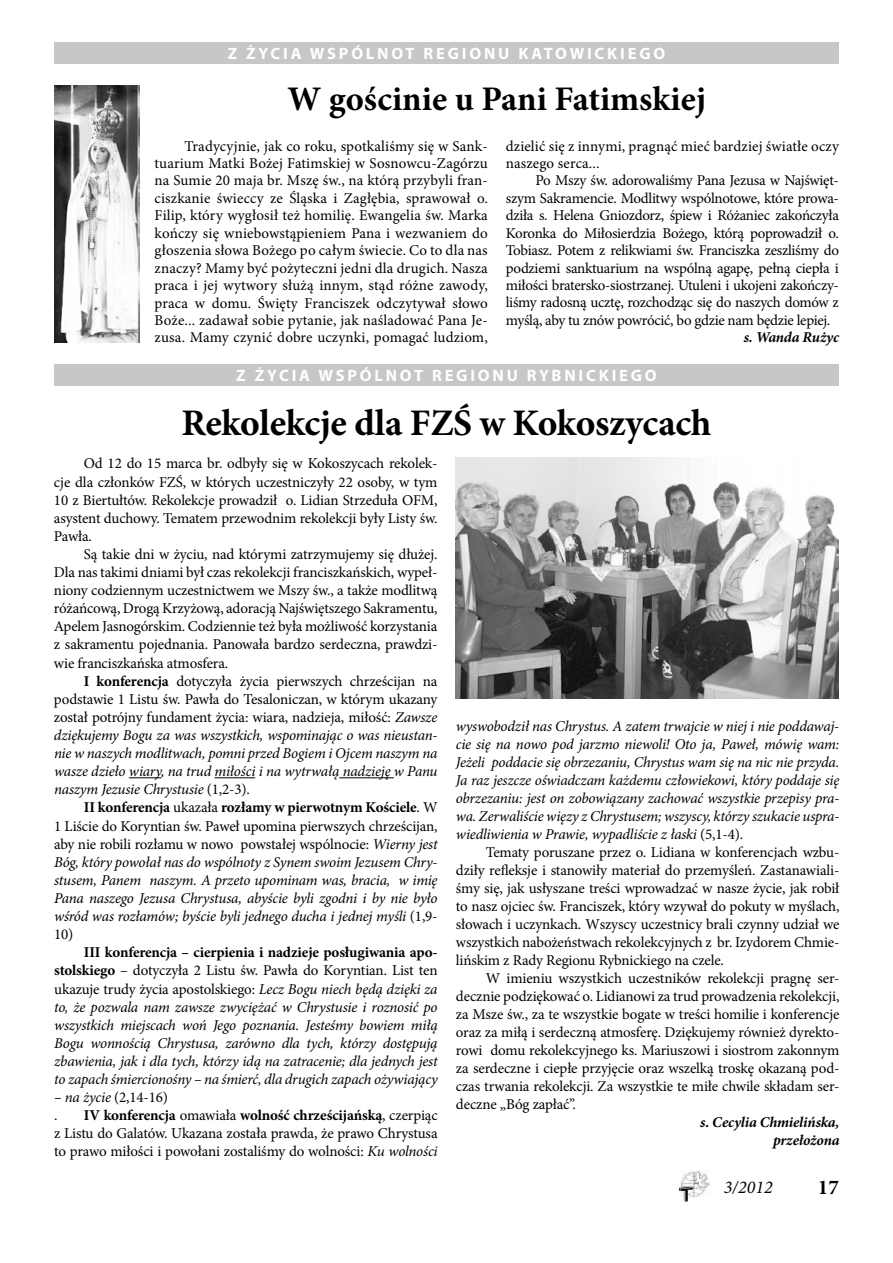
<style>
.page{position:relative;width:893px;height:1263px;background:#fff}
.page>*{position:absolute;margin:0;border:0;box-sizing:border-box;transform-origin:0 0}
.t1{font:700 37.5px "Minion Pro";letter-spacing:-.01em;color:#000}
.t2{font:700 34.5px "Minion Pro";color:#000}
.t3{font:700 21px "Minion Pro";color:#000}
.t4{font:italic 18px "Minion Pro";color:#000}
.t5{font:700 16.5px "Myriad Pro";letter-spacing:.17em;color:#fff}
.t6{font:15px/17.4px "Minion Pro";letter-spacing:-.01em;color:#000;text-align:justify}
.t7{font:italic 15px/18.1px "Minion Pro";letter-spacing:-.015em;color:#000;text-align:justify}
.t8{font:15px/17.4px "Minion Pro";letter-spacing:.01em;color:#000}
.t9{font:italic 700 15px/18px "Minion Pro";letter-spacing:-.01em;color:#000;text-align:right}
.s1{font-weight:700;font-style:normal}
.s2{font-style:normal}
.s3{font-style:italic}
.s4{font-weight:700}
</style>
<div class="page">
<img style="left:680px;top:1171px;width:29px;height:31px">
<div style="left:54px;top:364px;width:785px;height:22px;background:#c6c7c8"></div>
<img style="left:54px;top:85px;width:86px;height:257px">
<hr style="left:129px;top:777px;width:32px;height:1px;background:#000">
<hr style="left:215px;top:777px;width:40px;height:1px;background:#000">
<hr style="left:339px;top:777px;width:55px;height:1px;background:#000">
<img style="left:455px;top:457px;width:384px;height:242px">
<div style="left:54px;top:43px;width:785px;height:21px;background:#c6c7c8"></div>
<p class="t5" style="left:228px;top:43px;width:439px">Z ŻYCIA WSPÓLNOT REGIONU KATOWICKIEGO</p>
<h2 class="t2" style="left:288px;top:75px;width:420px">W gościnie u Pani Fatimskiej</h2>
<p class="t6" style="left:155px;top:137px;width:335px;text-indent:30px">Tradycyjnie, jak co roku, spotkaliśmy się w Sank&shy;tuarium Matki Bożej Fatimskiej w Sosnowcu-Zagórzu na Sumie 20 maja br. Mszę św., na którą przybyli fran&shy;ciszkanie świeccy ze Śląska i Zagłębia, sprawował o.<br>Filip, który wygłosił też homilię. Ewangelia św. Marka kończy się wniebowstąpieniem Pana i wezwaniem do głoszenia słowa Bożego po całym świecie. Co to dla nas znaczy? Mamy być pożyteczni jedni dla drugich. Nasza praca i jej wytwory służą innym, stąd różne zawody, praca w domu. Święty Franciszek odczytywał słowo Boże... zadawał sobie pytanie, jak naśladować Pana Je&shy;zusa. Mamy czynić dobre uczynki, pomagać ludziom,</p>
<p class="t8" style="left:506px;top:137px;width:335px">dzielić się z innymi, pragnąć mieć bardziej światłe oczy naszego serca...</p>
<p class="t6" style="left:506px;top:172px;width:335px;text-indent:30px">Po Mszy św. adorowaliśmy Pana Jezusa w Najświęt&shy;szym Sakramencie. Modlitwy wspólnotowe, które prowa&shy;dziła s. Helena Gniozdorz, śpiew i Różaniec zakończyła Koronka do Miłosierdzia Bożego, którą poprowadził o.<br>Tobiasz. Potem z relikwiami św. Franciszka zeszliśmy do podziemi sanktuarium na wspólną agapę, pełną ciepła i miłości bratersko-siostrzanej. Utuleni i ukojeni zakończy&shy;liśmy radosną ucztę, rozchodząc się do naszych domów z myślą, aby tu znów powrócić, bo gdzie nam będzie lepiej.</p>
<p class="t9" style="left:744px;top:328px;width:97px">s. Wanda Rużyc</p>
<p class="t5" style="left:236px;top:365px;width:422px">Z ŻYCIA WSPÓLNOT REGIONU RYBNICKIEGO</p>
<h1 class="t1" style="left:181px;top:397px;width:531px">Rekolekcje dla FZŚ w Kokoszycach</h1>
<p class="t6" style="left:54px;top:455px;width:385px;line-height:18.1px;text-indent:30px">Od 12 do 15 marca br. odbyły się w Kokoszycach rekolek&shy;cje dla członków FZŚ, w których uczestniczyły 22 osoby, w tym 10 z Biertułtów. Rekolekcje prowadził o. Lidian Strzeduła OFM, asystent duchowy. Tematem przewodnim rekolekcji były Listy św.<br>Pawła.</p>
<p class="t6" style="left:54px;top:545px;width:385px;line-height:18.1px;text-indent:30px">Są takie dni w życiu, nad którymi zatrzymujemy się dłużej.<br>Dla nas takimi dniami był czas rekolekcji franciszkańskich, wypeł&shy;niony codziennym uczestnictwem we Mszy św., a także modlitwą różańcową, Drogą Krzyżową, adoracją Najświętszego Sakramentu, Apelem Jasnogórskim. Codziennie też była możliwość korzystania z sakramentu pojednania. Panowała bardzo serdeczna, prawdzi&shy;wie franciszkańska atmosfera.</p>
<p class="t7" style="left:54px;top:672px;width:385px;text-indent:30px"><span class="s1">I konferencja</span> <span class="s2">dotyczyła życia pierwszych chrześcijan na podstawie 1 Listu św. Pawła do Tesaloniczan, w którym ukazany został potrójny fundament życia: wiara, nadzieja, miłość:</span> Zawsze dziękujemy Bogu za was wszystkich, wspominając o was nieustan&shy;nie w naszych modlitwach, pomni przed Bogiem i Ojcem naszym na wasze dzieło wiary, na trud miłości i na wytrwałą nadzieję w Panu naszym Jezusie Chrystusie <span class="s2">(1,2-3).</span></p>
<p class="t7" style="left:54px;top:798px;width:385px;text-indent:30px"><span class="s1">II konferencja</span> <span class="s2">ukazała</span> <span class="s1">rozłamy w pierwotnym Kościele</span><span class="s2">. W 1 Liście do Koryntian św. Paweł upomina pierwszych chrześcijan, aby nie robili rozłamu w nowo powstałej wspólnocie:</span> Wierny jest Bóg, który powołał nas do wspólnoty z Synem swoim Jezusem Chry&shy;stusem, Panem naszym. A przeto upominam was, bracia, w imię Pana naszego Jezusa Chrystusa, abyście byli zgodni i by nie było wśród was rozłamów; byście byli jednego ducha i jednej myśli <span class="s2">(1,9- 10)</span></p>
<p class="t7" style="left:54px;top:943px;width:385px;text-indent:30px"><span class="s1">III konferencja – cierpienia i nadzieje posługiwania apo&shy;stolskiego</span> <span class="s2">– dotyczyła 2 Listu św. Pawła do Koryntian. List ten ukazuje trudy życia apostolskiego:</span> Lecz Bogu niech będą dzięki za to, że pozwala nam zawsze zwyciężać w Chrystusie i roznosić po wszystkich miejscach woń Jego poznania. Jesteśmy bowiem miłą Bogu wonnością Chrystusa, zarówno dla tych, którzy dostępują zbawienia, jak i dla tych, którzy idą na zatracenie; dla jednych jest to zapach śmiercionośny – na śmierć, dla drugich zapach ożywiający</p>
<p class="t6" style="left:54px;top:1088px;width:115px;line-height:18.1px"><span class="s3">– na życie</span> (2,14-16) .</p>
<p class="t7" style="left:456px;top:717px;width:385px">wyswobodził nas Chrystus. A zatem trwajcie w niej i nie poddawaj&shy;cie się na nowo pod jarzmo niewoli! Oto ja, Paweł, mówię wam:<br>Jeżeli poddacie się obrzezaniu, Chrystus wam się na nic nie przyda.<br>Ja raz jeszcze oświadczam każdemu człowiekowi, który poddaje się obrzezaniu: jest on zobowiązany zachować wszystkie przepisy pra&shy;wa. Zerwaliście więzy z Chrystusem; wszyscy, którzy szukacie uspra&shy;wiedliwienia w Prawie, wypadliście z łaski <span class="s2">(5,1-4).</span></p>
<p class="t6" style="left:456px;top:843px;width:385px;line-height:18px;text-indent:30px">Tematy poruszane przez o. Lidiana w konferencjach wzbu&shy;dziły refleksje i stanowiły materiał do przemyśleń. Zastanawiali&shy;śmy się, jak usłyszane treści wprowadzać w nasze życie, jak robił to nasz ojciec św. Franciszek, który wzywał do pokuty w myślach, słowach i uczynkach. Wszyscy uczestnicy brali czynny udział we wszystkich nabożeństwach rekolekcyjnych z br. Izydorem Chmie&shy;lińskim z Rady Regionu Rybnickiego na czele.</p>
<p class="t6" style="left:456px;top:969px;width:385px;line-height:18px;text-indent:30px">W imieniu wszystkich uczestników rekolekcji pragnę ser&shy;decznie podziękować o. Lidianowi za trud prowadzenia rekolekcji, za Msze św., za te wszystkie bogate w treści homilie i konferencje oraz za miłą i serdeczną atmosferę. Dziękujemy również dyrekto&shy;rowi domu rekolekcyjnego ks. Mariuszowi i siostrom zakonnym za serdeczne i ciepłe przyjęcie oraz wszelką troskę okazaną pod&shy;czas trwania rekolekcji. Za wszystkie te miłe chwile składam ser&shy;deczne „Bóg zapłać”.</p>
<p class="t9" style="left:700px;top:1113px;width:141px">s. Cecylia Chmielińska, przełożona</p>
<p class="t6" style="left:54px;top:1106px;width:385px;line-height:18.1px;text-indent:30px"><span class="s4">IV konferencja</span> omawiała <span class="s4">wolność chrześcijańską</span>, czerpiąc z Listu do Galatów. Ukazana została prawda, że prawo Chrystusa to prawo miłości i powołani zostaliśmy do wolności: <span class="s3">Ku wolności</span></p>
<p class="t4" style="left:724px;top:1175px;width:50px">3/2012</p>
<h3 class="t3" style="left:818px;top:1172px;width:22px">17</h3>
</div>
